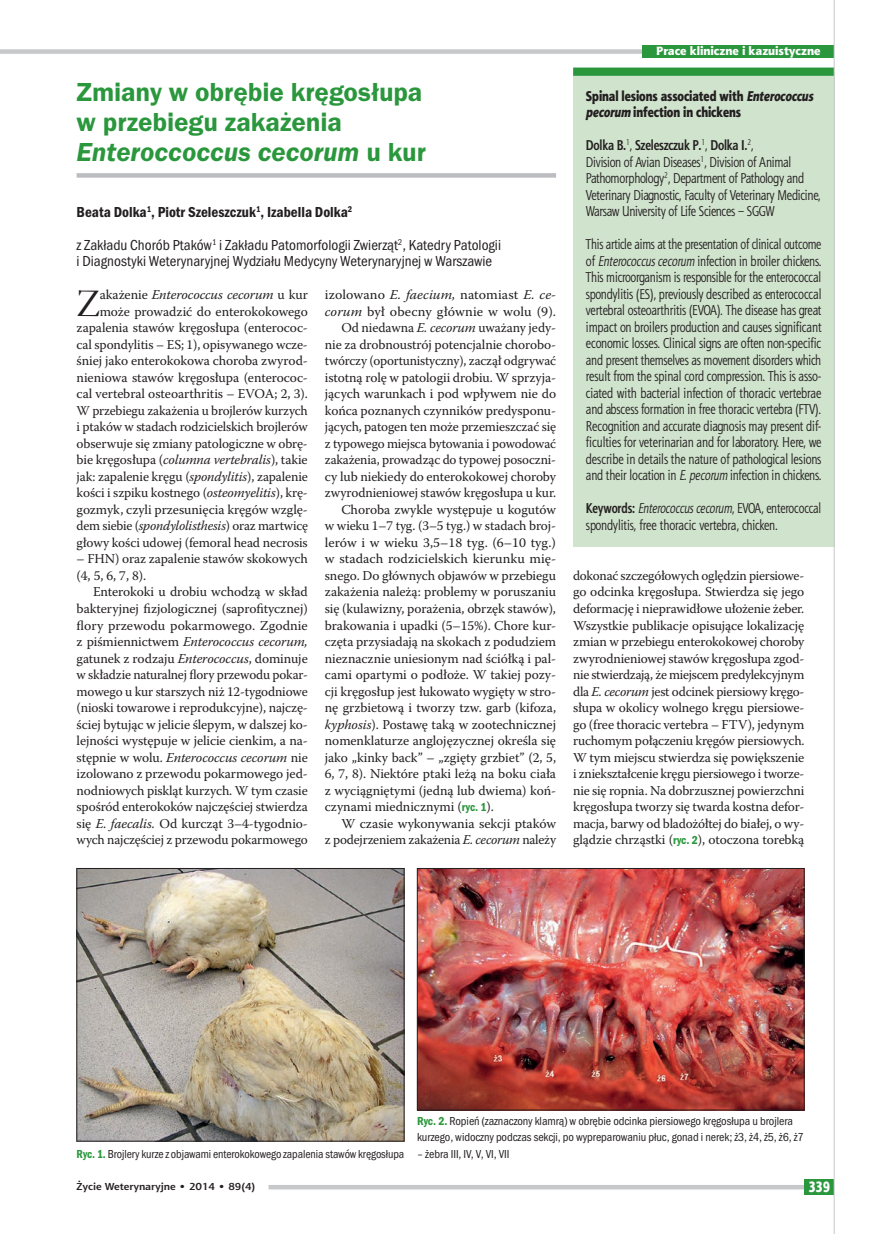
<style>
.page{position:relative;width:881px;height:1234px;background:#fff}
.page>*{position:absolute;margin:0;border:0;box-sizing:border-box;transform-origin:0 0}
.t1{font:38.55px "Warnock Pro Disp";color:#231f20}
.t2{font:600 27px/30px "Franklin Gothic Itc TEE Dm";letter-spacing:-.005em;color:#2a973d}
.t3{font:15px/16.5px "Franklin Got Itc TOT Boo Con";color:#231f20}
.t4{font:15px "Franklin Got Itc TOT Dem Con";color:#231f20}
.t5{font:15px "Aerton Cnd EFN Black";color:#fff}
.t6{font:14.25px/16.5px "Aerton Cnd EFN";letter-spacing:-.015em;color:#231f20}
.t7{font:14.25px/16.5px "Aerton Cnd EFN Black";color:#231f20}
.t8{font:13.5px/16.5px "Warnock Pro";letter-spacing:-.005em;color:#231f20;text-align:justify}
.t9{font:12px/16.5px "Franklin Got Itc TOT Boo Con";letter-spacing:-.005em;color:#231f20}
.t10{font:12px "Aerton EFN Black";color:#fff}
.t11{font:700 10.2px "Aerton EFN";color:#231f20;scale:1.11 1}
.s1{font-style:italic}
.s2{font-family:"Franklin Got Itc TOT Dem Con";font-size:12px;color:#2a973d}
.s3{font-weight:700}
.s4{font-family:"Franklin Got Itc TOT Dem Con";color:#2a973d}
</style>
<div class="page">
<div style="left:77px;top:173px;width:479px;height:5px;background:#bcbdc0"></div>
<div style="left:573px;top:72px;width:260px;height:474px;background:#d0e3cd"></div>
<div style="left:573px;top:67px;width:260px;height:9px;background:#2a973d"></div>
<img style="left:79px;top:870px;width:323px;height:269px">
<div style="left:77px;top:868px;width:327px;height:273px;border:1px solid #231f20"></div>
<img style="left:419px;top:870px;width:383px;height:237px">
<div style="left:417px;top:868px;width:387px;height:241px;border:1px solid #231f20"></div>
<div style="left:0;top:49px;width:833px;height:5px;background:#c7c8ca"></div>
<div style="left:642px;top:45px;width:191px;height:13px;background:#2a973d"></div>
<div style="left:268px;top:1184px;width:565px;height:5px;background:#c7c8ca"></div>
<div style="left:804px;top:1178px;width:29px;height:15px;background:#2a973d"></div>
<hr style="left:833px;top:0;width:1px;height:1233px;background:#c7c8ca">
<h2 class="t2" style="left:77px;top:77px;width:351px">Zmiany w obrębie kręgosłupa w przebiegu zakażenia<br><span class="s1">Enteroccoccus cecorum</span> u kur</h2>
<p class="t4" style="left:77px;top:203px;width:277px">Beata Dolka<sup>1</sup>, Piotr Szeleszczuk<sup>1</sup>, Izabella Dolka<sup>2</sup></p>
<p class="t3" style="left:77px;top:236px;width:426px">z Zakładu Chorób Ptaków<sup>1</sup> i Zakładu Patomorfologii Zwierząt<sup>2</sup>, Katedry Patologii i Diagnostyki Weterynaryjnej Wydziału Medycyny Weterynaryjnej w Warszawie</p>
<p class="t8" style="left:77px;top:286px;width:233px;text-align:right">akażenie <span class="s1">Enterococcus cecorum</span> u kur może prowadzić do enterokokowego zapalenia stawów kręgosłupa (enterococ‑ cal spondylitis – ES; 1), opisywanego wcze‑ śniej jako enterokokowa choroba zwyrod‑ nieniowa stawów kręgosłupa (enterococ‑ cal vertebral osteoarthritis – EVOA; 2, 3).<br>W przebiegu zakażenia u brojlerów kurzych i ptaków w stadach rodzicielskich brojlerów obserwuje się zmiany patologiczne w obrę‑ bie kręgosłupa (<span class="s1">columna vertebralis</span>), takie jak: zapalenie kręgu (<span class="s1">spondylitis</span>), zapalenie kości i szpiku kostnego (<span class="s1">osteomyelitis</span>), krę‑ gozmyk, czyli przesunięcia kręgów wzglę‑ dem siebie (<span class="s1">spondylolisthesis</span>) oraz martwicę głowy kości udowej (femoral head necrosis</p>
<p class="t8" style="left:77px;top:550px;width:232px">– FHN) oraz zapalenie stawów skokowych (4, 5, 6, 7, 8).</p>
<p class="t8" style="left:77px;top:583px;width:233px;text-indent:16px">Enterokoki u drobiu wchodzą w skład bakteryjnej fizjologicznej (saprofitycznej) flory przewodu pokarmowego. Zgodnie z piśmiennictwem <span class="s1">Enterococcus cecorum, </span>gatunek z rodzaju <span class="s1">Enterococcus</span>, dominuje w składzie naturalnej flory przewodu pokar‑ mowego u kur starszych niż 12‑tygodniowe (nioski towarowe i reprodukcyjne), najczę‑ ściej bytując w jelicie ślepym, w dalszej ko‑ lejności występuje w jelicie cienkim, a na‑ stępnie w wolu. <span class="s1">Enterococcus cecorum</span> nie izolowano z przewodu pokarmowego jed‑ nodniowych piskląt kurzych. W tym czasie spośród enterokoków najczęściej stwierdza się <span class="s1">E. faecalis.</span> Od kurcząt 3–4‑tygodnio‑ wych najczęściej z przewodu pokarmowego</p>
<h1 class="t1" style="left:77px;top:282px;width:25px">Z</h1>
<p class="t8" style="left:325px;top:286px;width:233px">izolowano <span class="s1">E. faecium,</span> natomiast <span class="s1">E. ce-</span></p>
<p class="t8" style="left:325px;top:303px;width:233px"><span class="s1">corum</span> był obecny głównie w wolu (9).</p>
<p class="t8" style="left:341px;top:319px;width:216px">Od niedawna <span class="s1">E. cecorum</span> uważany jedy‑</p>
<p class="t8" style="left:325px;top:336px;width:233px">nie za drobnoustrój potencjalnie chorobo‑</p>
<p class="t8" style="left:325px;top:352px;width:233px">twórczy (oportunistyczny), zaczął odgrywać</p>
<p class="t8" style="left:325px;top:369px;width:233px">istotną rolę w patologii drobiu. W sprzyja‑</p>
<p class="t8" style="left:325px;top:385px;width:233px">jących warunkach i pod wpływem nie do</p>
<p class="t8" style="left:325px;top:402px;width:233px">końca poznanych czynników predysponu‑</p>
<p class="t8" style="left:325px;top:418px;width:233px">jących, patogen ten może przemieszczać się</p>
<p class="t8" style="left:325px;top:435px;width:233px">z typowego miejsca bytowania i powodować</p>
<p class="t8" style="left:325px;top:451px;width:233px">zakażenia, prowadząc do typowej posoczni‑</p>
<p class="t8" style="left:325px;top:468px;width:233px">cy lub niekiedy do enterokokowej choroby</p>
<p class="t8" style="left:325px;top:484px;width:232px">zwyrodnieniowej stawów kręgosłupa u kur.</p>
<p class="t8" style="left:341px;top:501px;width:216px">Choroba zwykle występuje u kogutów</p>
<p class="t8" style="left:325px;top:517px;width:233px">w wieku 1–7 tyg. (3–5 tyg.) w stadach broj‑</p>
<p class="t8" style="left:325px;top:534px;width:233px">lerów i w wieku 3,5–18 tyg. (6–10 tyg.)</p>
<p class="t8" style="left:325px;top:550px;width:233px">w stadach rodzicielskich kierunku mię‑</p>
<p class="t8" style="left:325px;top:567px;width:232px">snego. Do głównych objawów w przebiegu</p>
<p class="t8" style="left:325px;top:583px;width:233px">zakażenia należą: problemy w poruszaniu</p>
<p class="t8" style="left:325px;top:600px;width:232px">się (kulawizny, porażenia, obrzęk stawów),</p>
<p class="t8" style="left:325px;top:616px;width:233px">brakowania i upadki (5–15%). Chore kur‑</p>
<p class="t8" style="left:325px;top:633px;width:233px">częta przysiadają na skokach z podudziem</p>
<p class="t8" style="left:325px;top:649px;width:233px">nieznacznie uniesionym nad ściółką i pal‑</p>
<p class="t8" style="left:325px;top:666px;width:233px">cami opartymi o podłoże. W takiej pozy‑</p>
<p class="t8" style="left:325px;top:682px;width:233px">cji kręgosłup jest łukowato wygięty w stro‑</p>
<p class="t8" style="left:325px;top:699px;width:233px">nę grzbietową i tworzy tzw. garb (kifoza,</p>
<p class="t8" style="left:325px;top:715px;width:233px"><span class="s1">kyphosis</span>). Postawę taką w zootechnicznej</p>
<p class="t8" style="left:325px;top:732px;width:233px">nomenklaturze anglojęzycznej określa się</p>
<p class="t8" style="left:325px;top:748px;width:233px">jako „kinky back” – „zgięty grzbiet” (2, 5,</p>
<p class="t8" style="left:325px;top:765px;width:232px">6, 7, 8). Niektóre ptaki leżą na boku ciała</p>
<p class="t8" style="left:325px;top:781px;width:233px">z wyciągniętymi (jedną lub dwiema) koń‑</p>
<p class="t8" style="left:325px;top:798px;width:170px">czynami miednicznymi (<span class="s2">ryc. 1</span>).</p>
<p class="t8" style="left:341px;top:814px;width:216px">W czasie wykonywania sekcji ptaków</p>
<p class="t8" style="left:325px;top:831px;width:233px">z podejrzeniem zakażenia <span class="s1">E. cecorum</span> należy</p>
<p class="t10" style="left:656px;top:43px;width:166px">Prace kliniczne i kazuistyczne</p>
<p class="t7" style="left:585px;top:87px;width:229px">Spinal lesions associated with <span class="s1">Enterococcus pecorum</span> infection in chickens</p>
<p class="t6" style="left:585px;top:137px;width:236px"><span class="s3">Dolka B.</span><sup>1</sup>, <span class="s3">Szeleszczuk P.</span><sup>1</sup>, <span class="s3">Dolka I.</span><sup>2</sup>,<br>Division of Avian Diseases<sup>1</sup>, Division of Animal Pathomorphology<sup>2</sup>, Department of Pathology and Veterinary Diagnostic, Faculty of Veterinary Medicine, Warsaw University of Life Sciences – SGGW</p>
<p class="t6" style="left:585px;top:236px;width:237px;text-align:justify">This article aims at the presentation of clinical outcome of <span class="s1">Enterococcus cecorum</span> infection in broiler chickens.<br>This microorganism is responsible for the enterococcal spondylitis (ES), previously described as enterococcal vertebral osteoarthritis (EVOA). The disease has great impact on broilers production and causes significant economic losses. Clinical signs are often non-specific and present themselves as movement disorders which result from the spinal cord compression. This is asso&shy;ciated with bacterial infection of thoracic vertebrae and abscess formation in free thoracic vertebra (FTV).<br>Recognition and accurate diagnosis may present dif&shy;ficulties for veterinarian and for laboratory. Here, we describe in details the nature of pathological lesions and their location in <span class="s1">E. pecorum</span> infection in chickens.</p>
<p class="t6" style="left:585px;top:500px;width:237px"><span class="s3">Keywords:</span> <span class="s1">Enterococcus cecorum</span>, EVOA, enterococcal spondylitis, free thoracic vertebra, chicken.</p>
<p class="t8" style="left:573px;top:567px;width:233px">dokonać szczegółowych oględzin piersiowe‑ go odcinka kręgosłupa. Stwierdza się jego deformację i nieprawidłowe ułożenie żeber.<br>Wszystkie publikacje opisujące lokalizację zmian w przebiegu enterokokowej choroby zwyrodnieniowej stawów kręgosłupa zgod‑ nie stwierdzają, że miejscem predylekcyjnym dla <span class="s1">E. cecorum</span> jest odcinek piersiowy kręgo‑ słupa w okolicy wolnego kręgu piersiowe‑ go (free thoracic vertebra – FTV), jedynym ruchomym połączeniu kręgów piersiowych.<br>W tym miejscu stwierdza się powiększenie i zniekształcenie kręgu piersiowego i tworze‑ nie się ropnia. Na dobrzusznej powierzchni kręgosłupa tworzy się twarda kostna defor‑ macja, barwy od bladożółtej do białej, o wy‑ glądzie chrząstki (<span class="s2">ryc. 2</span>), otoczona torebką</p>
<p class="t9" style="left:77px;top:1145px;width:329px"><span class="s4">Ryc. 1.</span> Brojlery kurze z objawami enterokokowego zapalenia stawów kręgosłupa</p>
<p class="t9" style="left:417px;top:1112px;width:388px"><span class="s4">Ryc. 2.</span> Ropień (zaznaczony klamrą) w obrębie odcinka piersiowego kręgosłupa u brojlera kurzego, widoczny podczas sekcji, po wypreparowaniu płuc, gonad i nerek; ż3, ż4, ż5, ż6, ż7</p>
<p class="t9" style="left:417px;top:1145px;width:94px">– żebra III, IV, V, VI, VII</p>
<p class="t11" style="left:77px;top:1180px;width:162px">Życie Weterynaryjne • 2014 • 89(4)</p>
<p class="t5" style="left:808px;top:1177px;width:23px">339</p>
</div>
